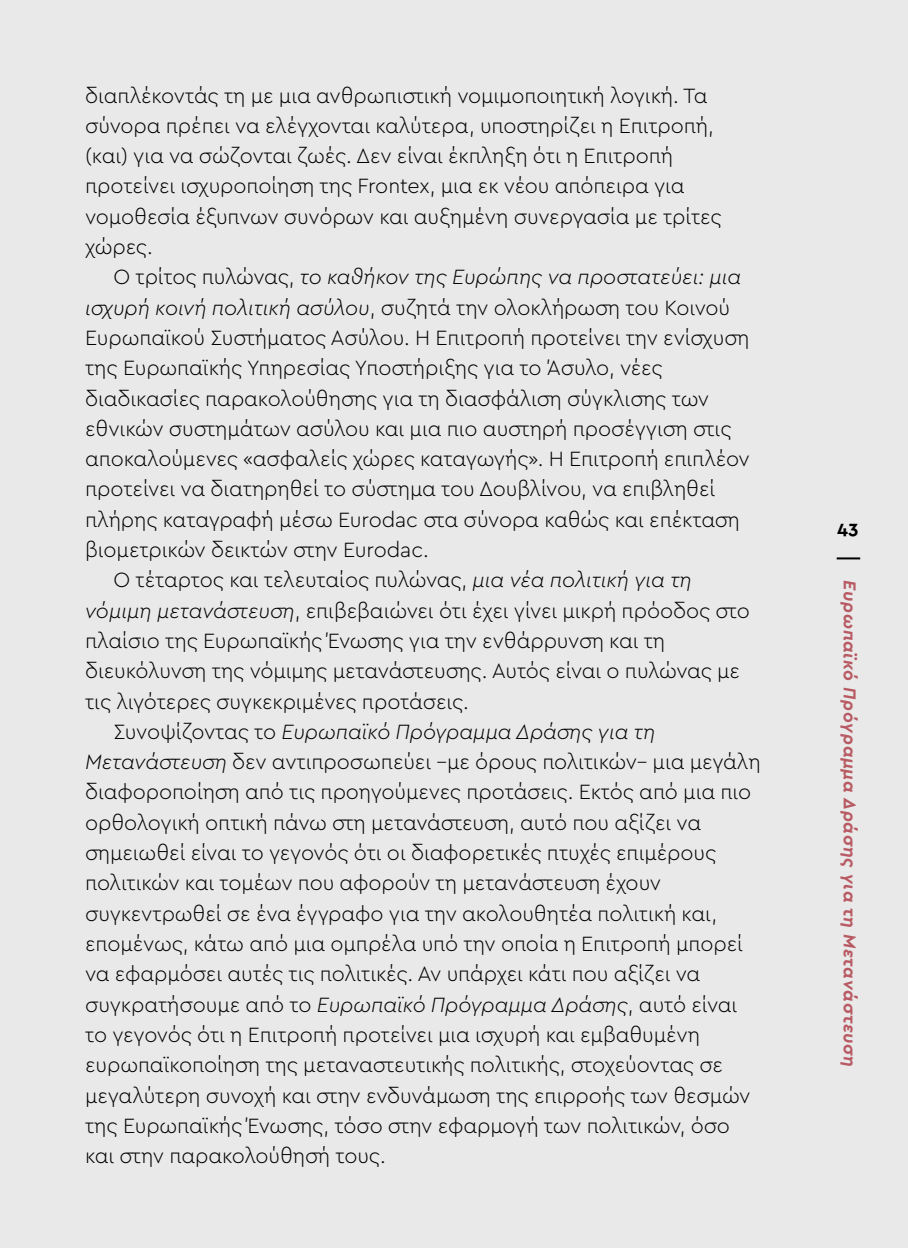
<style>
.page{position:relative;width:908px;height:1248px;background:#fff}
.page>*{position:absolute;margin:0;border:0;box-sizing:border-box;transform-origin:0 0}
.t1{font:300 21.6px/30.2px "Cera PRO";letter-spacing:-.005em;color:#000}
.t2{font:italic 300 21.6px "Cera PRO";letter-spacing:-.005em;color:#000}
.t3{font:700 19px "Cera Pro";color:#000}
.t4{font:italic 700 18px "Cera Pro";letter-spacing:.04em;color:#b85a63}
.s1{font-style:normal}
.s2{font-style:italic}
</style>
<div class="page">
<div style="left:0;top:0;width:907px;height:1247px;background:#e9e9e9"></div>
<hr style="left:836px;top:557px;width:23px;height:2px;background:#000">
<p class="t1" style="left:85px;top:79px;width:637px">διαπλέκοντάς τη με μια ανθρωπιστική νομιμοποιητική λογική. Τα σύνορα πρέπει να ελέγχονται καλύτερα, υποστηρίζει η Επιτροπή, (και) για να σώζονται ζωές. Δεν είναι έκπληξη ότι η Επιτροπή προτείνει ισχυροποίηση της Frontex, μια εκ νέου απόπειρα για νομοθεσία έξυπνων συνόρων και αυξημένη συνεργασία με τρίτες χώρες.</p>
<p class="t2" style="left:113px;top:263px;width:629px"><span class="s1">Ο τρίτος πυλώνας,</span> το καθήκον της Ευρώπης να προστατεύει: μια</p>
<p class="t1" style="left:85px;top:291px;width:646px"><span class="s2">ισχυρή κοινή πολιτική ασύλου</span>, συζητά την ολοκλήρωση του Κοινού</p>
<p class="t1" style="left:85px;top:322px;width:665px">Ευρωπαϊκού Συστήματος Ασύλου. Η Επιτροπή προτείνει την ενίσχυση</p>
<p class="t1" style="left:85px;top:352px;width:579px">της Ευρωπαϊκής Υπηρεσίας Υποστήριξης για το Άσυλο, νέες</p>
<p class="t1" style="left:85px;top:382px;width:625px">διαδικασίες παρακολούθησης για τη διασφάλιση σύγκλισης των</p>
<p class="t1" style="left:85px;top:412px;width:647px">εθνικών συστημάτων ασύλου και μια πιο αυστηρή προσέγγιση στις</p>
<p class="t1" style="left:85px;top:443px;width:666px">αποκαλούμενες «ασφαλείς χώρες καταγωγής». Η Επιτροπή επιπλέον</p>
<p class="t1" style="left:85px;top:473px;width:631px">προτείνει να διατηρηθεί το σύστημα του Δουβλίνου, να επιβληθεί</p>
<p class="t1" style="left:85px;top:503px;width:656px">πλήρης καταγραφή μέσω Eurodac στα σύνορα καθώς και επέκταση</p>
<p class="t1" style="left:85px;top:533px;width:345px">βιομετρικών δεικτών στην Eurodac.</p>
<p class="t1" style="left:113px;top:564px;width:579px">O τέταρτος και τελευταίος πυλώνας, <span class="s2">μια νέα πολιτική για τη</span></p>
<p class="t1" style="left:85px;top:594px;width:666px"><span class="s2">νόμιμη μετανάστευση</span>, επιβεβαιώνει ότι έχει γίνει μικρή πρόοδος στο</p>
<p class="t1" style="left:85px;top:624px;width:581px">πλαίσιο της Ευρωπαϊκής Ένωσης για την ενθάρρυνση και τη</p>
<p class="t1" style="left:85px;top:655px;width:656px">διευκόλυνση της νόμιμης μετανάστευσης. Αυτός είναι ο πυλώνας με</p>
<p class="t1" style="left:85px;top:685px;width:385px">τις λιγότερες συγκεκριμένες προτάσεις.</p>
<p class="t2" style="left:113px;top:717px;width:543px"><span class="s1">Συνοψίζοντας το</span> Ευρωπαϊκό Πρόγραμμα Δράσης για τη</p>
<p class="t1" style="left:85px;top:745px;width:676px"><span class="s2">Μετανάστευση</span> δεν αντιπροσωπεύει –με όρους πολιτικών– μια μεγάλη</p>
<p class="t1" style="left:85px;top:776px;width:667px">διαφοροποίηση από τις προηγούμενες προτάσεις. Εκτός από μια πιο</p>
<p class="t1" style="left:85px;top:806px;width:617px">ορθολογική οπτική πάνω στη μετανάστευση, αυτό που αξίζει να</p>
<p class="t1" style="left:85px;top:836px;width:632px">σημειωθεί είναι το γεγονός ότι οι διαφορετικές πτυχές επιμέρους</p>
<p class="t1" style="left:85px;top:867px;width:577px">πολιτικών και τομέων που αφορούν τη μετανάστευση έχουν</p>
<p class="t1" style="left:85px;top:897px;width:633px">συγκεντρωθεί σε ένα έγγραφο για την ακολουθητέα πολιτική και,</p>
<p class="t1" style="left:85px;top:927px;width:659px">επομένως, κάτω από μια ομπρέλα υπό την οποία η Επιτροπή μπορεί</p>
<p class="t1" style="left:85px;top:957px;width:616px">να εφαρμόσει αυτές τις πολιτικές. Αν υπάρχει κάτι που αξίζει να</p>
<p class="t1" style="left:85px;top:988px;width:653px">συγκρατήσουμε από το <span class="s2">Ευρωπαϊκό Πρόγραμμα Δράσης</span>, αυτό είναι</p>
<p class="t1" style="left:85px;top:1018px;width:616px">το γεγονός ότι η Επιτροπή προτείνει μια ισχυρή και εμβαθυμένη</p>
<p class="t1" style="left:85px;top:1048px;width:639px">ευρωπαϊκοποίηση της μεταναστευτικής πολιτικής, στοχεύοντας σε</p>
<p class="t1" style="left:85px;top:1079px;width:666px">μεγαλύτερη συνοχή και στην ενδυνάμωση της επιρροής των θεσμών</p>
<p class="t1" style="left:85px;top:1109px;width:646px">της Ευρωπαϊκής Ένωσης, τόσο στην εφαρμογή των πολιτικών, όσο</p>
<p class="t1" style="left:85px;top:1139px;width:302px">και στην παρακολούθησή τους.</p>
<p class="t3" style="left:836px;top:515px;width:23px">43</p>
<p class="t4" style="left:861px;top:580px;width:488px;rotate:90deg">Ευρωπαϊκό Πρόγραμμα Δράσης για τη Μετανάστευση</p>
</div>
